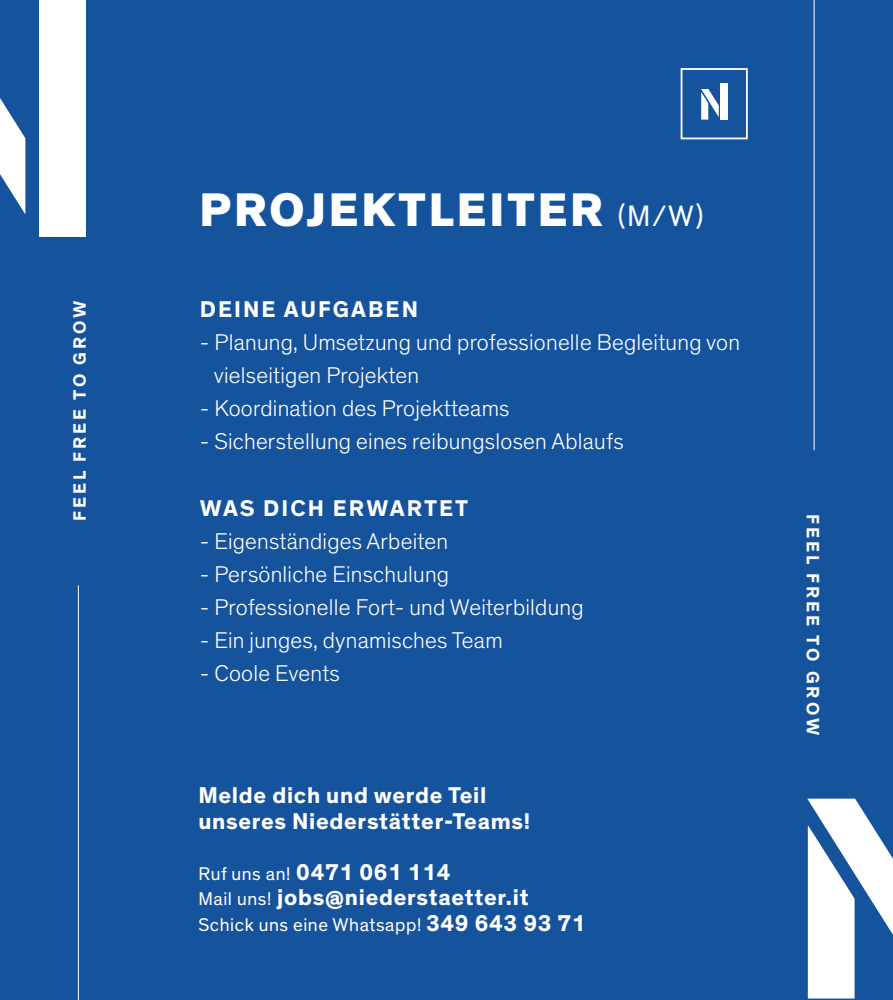
<style>
.page{position:relative;width:893px;height:1000px;background:#fff}
.page>*{position:absolute;margin:0;border:0;box-sizing:border-box;transform-origin:0 0}
.t1{font:800 48px "Theinhardt";letter-spacing:.06em;color:#fff}
.t2{font:300 23.25px/33.2px "Theinhardt";letter-spacing:.01em;color:#fff}
.t3{font:700 23.25px/25.5px "Theinhardt";letter-spacing:.03em;color:#fff}
.t4{font:700 23.25px "Theinhardt";letter-spacing:.085em;color:#fff}
.t5{font:700 23.25px "Theinhardt";letter-spacing:.09em;color:#fff}
.t6{font:18.75px "Theinhardt";letter-spacing:.03em;color:#fff}
.t7{font:700 18.15px "Theinhardt";letter-spacing:.16em;color:#fff}
.s1{font-weight:400;font-size:30px}
.s2{font-weight:400;font-size:18.75px}
.s3{font-weight:700;font-size:23.25px}
</style>
<div class="page">
<div style="left:0;top:0;width:893px;height:999px;background:#16539d"></div>
<div style="left:39px;top:0;width:47px;height:237px;background:#fff"></div>
<svg style="left:0;top:98px;width:25px;height:116px"></svg>
<svg style="left:807px;top:798px;width:86px;height:200px"></svg>
<hr style="left:814px;top:0;width:1px;height:450px;background:#fff">
<hr style="left:78px;top:585px;width:1px;height:414px;background:#fff">
<svg style="left:681px;top:68px;width:67px;height:71px"></svg>
<p class="t7" style="left:68px;top:521px;width:222px;rotate:-90deg">FEEL FREE TO GROW</p>
<h1 class="t1" style="left:200px;top:180px;width:505px">PROJEKTLEITER <span class="s1">(M/W)</span></h1>
<p class="t5" style="left:200px;top:294px;width:220px">DEINE AUFGABEN</p>
<p class="t2" style="left:214px;top:326px;width:528px;text-indent:-14px">- Planung, Umsetzung und professionelle Begleitung von vielseitigen Projekten</p>
<p class="t2" style="left:200px;top:392px;width:311px">- Koordination des Projektteams</p>
<p class="t2" style="left:200px;top:425px;width:426px">- Sicherstellung eines reibungslosen Ablaufs</p>
<p class="t4" style="left:200px;top:493px;width:270px">WAS DICH ERWARTET</p>
<p class="t2" style="left:200px;top:524px;width:250px">- Eigenständiges Arbeiten</p>
<p class="t2" style="left:200px;top:557px;width:251px">- Persönliche Einschulung</p>
<p class="t2" style="left:200px;top:591px;width:385px">- Professionelle Fort- und Weiterbildung</p>
<p class="t2" style="left:200px;top:624px;width:304px">- Ein junges, dynamisches Team</p>
<p class="t2" style="left:200px;top:657px;width:142px">- Coole Events</p>
<p class="t3" style="left:198px;top:783px;width:333px">Melde dich und werde Teil unseres Niederstätter-Teams!</p>
<p class="t3" style="left:198px;top:859px;width:332px"><span class="s2">Ruf uns an!</span> 0471 061 114<br><span class="s2">Mail uns!</span> jobs@niederstaetter.it</p>
<p class="t6" style="left:198px;top:913px;width:389px">Schick uns eine Whatsapp! <span class="s3">349 643 93 71</span></p>
<p class="t7" style="left:824px;top:514px;width:222px;rotate:90deg">FEEL FREE TO GROW</p>
</div>
